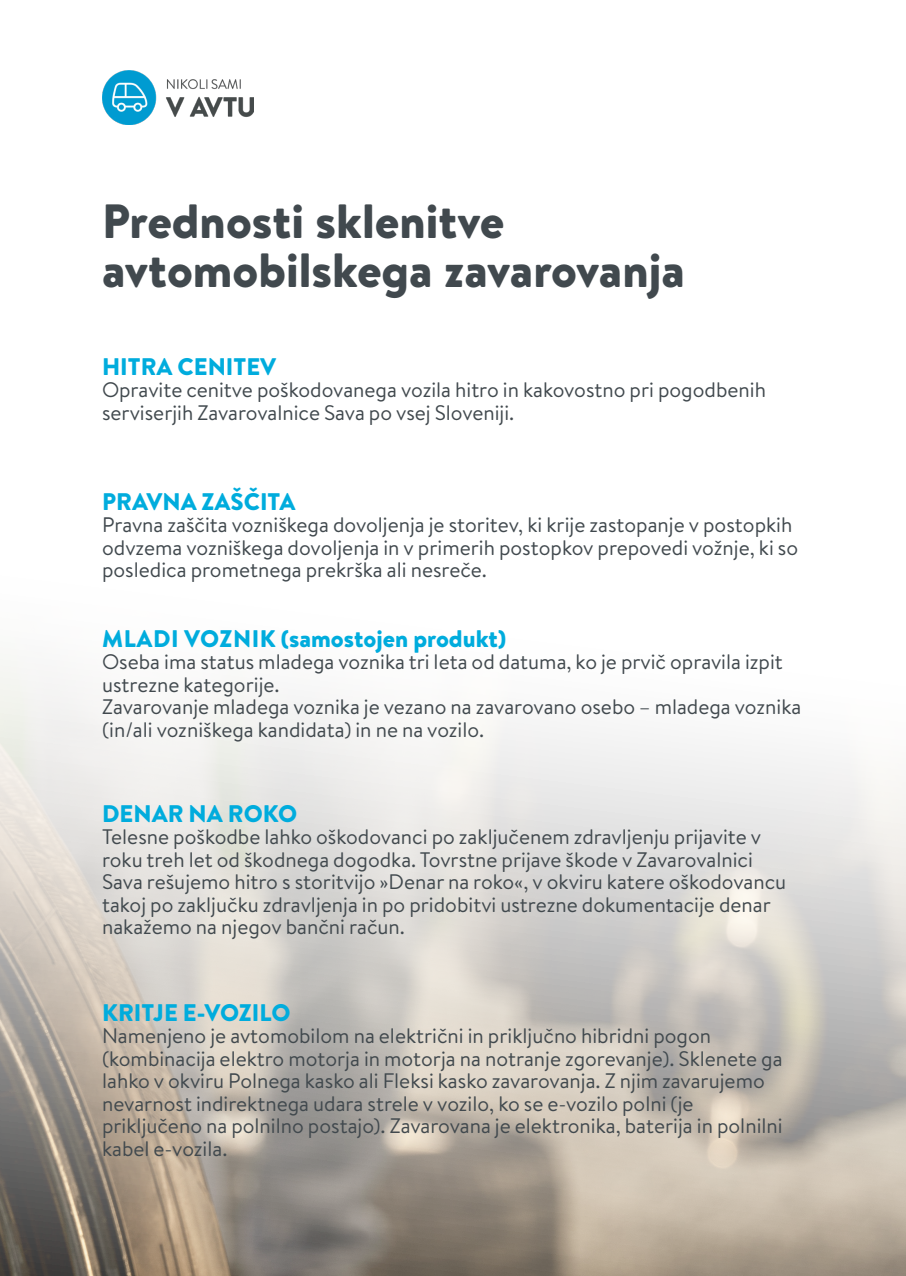
<style>
.page{position:relative;width:906px;height:1276px;background:#fff}
.page>*{position:absolute;margin:0;border:0;box-sizing:border-box;transform-origin:0 0}
.Naslov{font:900 48px/49.5px "Brandon Text";color:#41494e}
.Text_bold{font:900 24px "Brandon Text";color:#00acdd}
.Text_normal{font:900 24px "Brandon Text";color:#00acdd}
.Text_normal-2{font:21px/22.5px "Brandon Text";color:#41494e}
</style>
<div class="page">
<img style="left:0;top:124px;width:906px;height:1152px">
<img style="left:102px;top:70px;width:152px;height:54px">
<p class="Naslov" style="left:102px;top:195px;width:584px">Prednosti sklenitve avtomobilskega zavarovanja</p>
<p class="Text_bold" style="left:102px;top:349px;width:176px">HITRA CENITEV</p>
<p class="Text_normal-2" style="left:102px;top:378px;width:665px">Opravite cenitve poškodovanega vozila hitro in kakovostno pri pogodbenih serviserjih Zavarovalnice Sava po vsej Sloveniji.</p>
<p class="Text_normal" style="left:102px;top:484px;width:195px">PRAVNA ZAŠČITA</p>
<p class="Text_normal-2" style="left:102px;top:513px;width:697px">Pravna zaščita vozniškega dovoljenja je storitev, ki krije zastopanje v postopkih odvzema vozniškega dovoljenja in v primerih postopkov prepovedi vožnje, ki so posledica prometnega prekrška ali nesreče.</p>
<p class="Text_bold" style="left:102px;top:621px;width:405px">MLADI VOZNIK (samostojen produkt)</p>
<p class="Text_normal-2" style="left:102px;top:650px;width:682px">Oseba ima status mladega voznika tri leta od datuma, ko je prvič opravila izpit ustrezne kategorije.</p>
<p class="Text_normal-2" style="left:102px;top:695px;width:701px">Zavarovanje mladega voznika je vezano na zavarovano osebo – mladega voznika (in/ali vozniškega kandidata) in ne na vozilo.</p>
<p class="Text_bold" style="left:102px;top:796px;width:197px">DENAR NA ROKO</p>
<p class="Text_normal-2" style="left:102px;top:825px;width:686px">Telesne poškodbe lahko oškodovanci po zaključenem zdravljenju prijavite v roku treh let od škodnega dogodka. Tovrstne prijave škode v Zavarovalnici Sava rešujemo hitro s storitvijo »Denar na roko«, v okviru katere oškodovancu takoj po zaključku zdravljenja in po pridobitvi ustrezne dokumentacije denar nakažemo na njegov bančni račun.</p>
<p class="Text_bold" style="left:102px;top:995px;width:190px">KRITJE E-VOZILO</p>
<p class="Text_normal-2" style="left:102px;top:1024px;width:682px">Namenjeno je avtomobilom na električni in priključno hibridni pogon (kombinacija elektro motorja in motorja na notranje zgorevanje). Sklenete ga lahko v okviru Polnega kasko ali Fleksi kasko zavarovanja. Z njim zavarujemo nevarnost indirektnega udara strele v vozilo, ko se e-vozilo polni (je priključeno na polnilno postajo). Zavarovana je elektronika, baterija in polnilni kabel e-vozila.</p>
</div>
